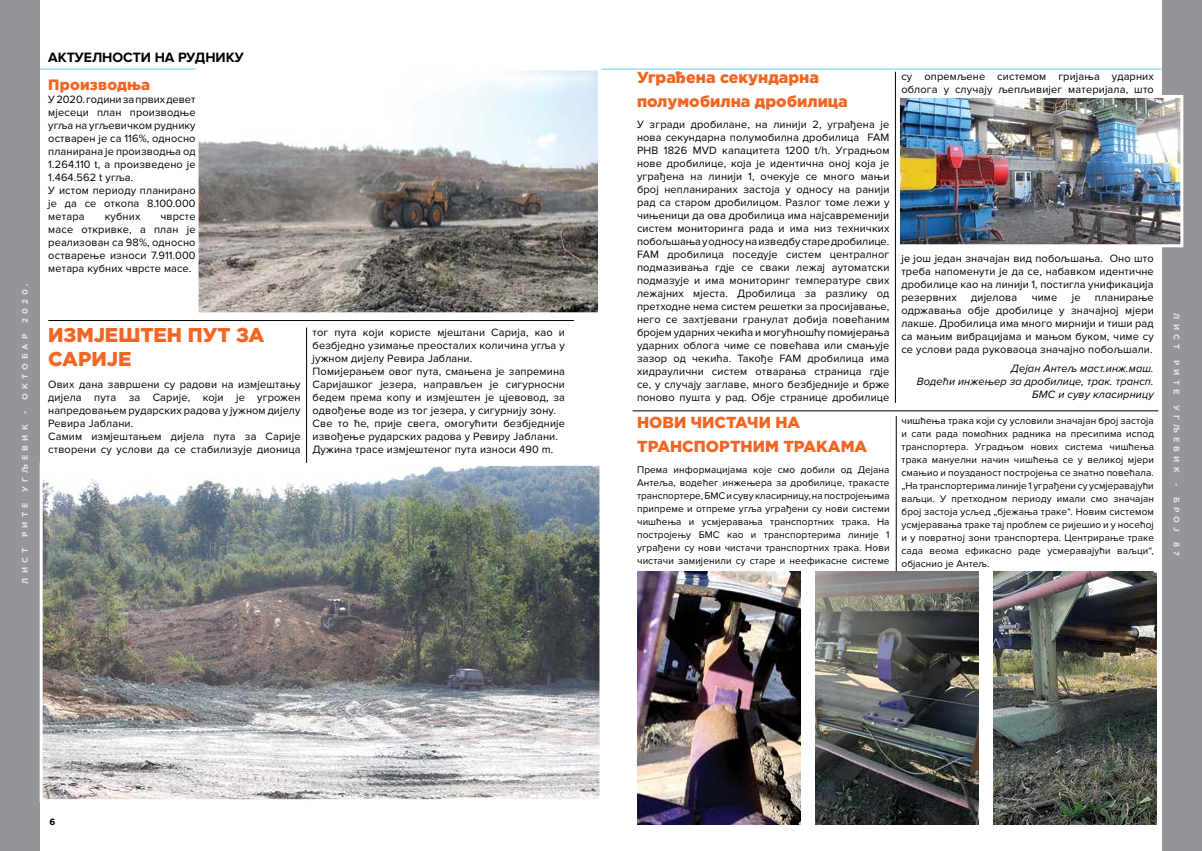
<style>
.page{position:relative;width:1202px;height:851px;background:#fff}
.page>*{position:absolute;margin:0;border:0;box-sizing:border-box;transform-origin:0 0}
.t1{font:900 20px/24px "Gotham Pro";color:#f26522}
.t2{font:900 16px/24px "Gotham Pro";color:#f26522}
.t3{font:900 15px "Gotham Pro";letter-spacing:.01em;color:#f26522}
.t4{font:700 14px "Proxima Nova";color:#000}
.t5{font:11px/13px "Proxima Nova";letter-spacing:.015em;color:#000;text-align:justify}
.t6{font:italic 11px/13px "Proxima Nova";letter-spacing:.01em;color:#000;text-align:right}
.t7{font:10px/13px "Proxima Nova";letter-spacing:.015em;color:#000;text-align:justify}
.t8{font:700 9px "Gotham Pro";color:#000}
.t9{font:700 8px "Gotham Pro";letter-spacing:.52em;color:#e6e7e8}
</style>
<div class="page">
<hr style="left:11px;top:69px;width:1152px;height:1px;background:#6dcff6">
<div style="left:1162px;top:0;width:40px;height:850px;background:#939598"></div>
<div style="left:0;top:0;width:40px;height:850px;background:#939598"></div>
<hr style="left:896px;top:416px;width:1px;height:184px;background:#000">
<hr style="left:895px;top:72px;width:1px;height:331px;background:#000">
<hr style="left:306px;top:327px;width:1px;height:475px;background:#000">
<img style="left:200px;top:71px;width:397px;height:240px">
<div style="left:196px;top:67px;width:405px;height:248px;border:3px solid #fff"></div>
<img style="left:44px;top:467px;width:554px;height:331px">
<div style="left:40px;top:463px;width:562px;height:339px;border:3px solid #fff"></div>
<hr style="left:48px;top:320px;width:526px;height:1px;background:#000">
<img style="left:901px;top:99px;width:278px;height:144px">
<div style="left:897px;top:95px;width:286px;height:152px;border:3px solid #fff"></div>
<hr style="left:633px;top:410px;width:525px;height:1px;background:#000">
<img style="left:815px;top:571px;width:164px;height:253px">
<img style="left:993px;top:571px;width:164px;height:253px">
<img style="left:637px;top:571px;width:163px;height:253px">
<p class="t9" style="left:20px;top:323px;width:41px;rotate:-90deg">2020.</p>
<p class="t9" style="left:20px;top:414px;width:82px;rotate:-90deg">- ОКТОБАР</p>
<p class="t9" style="left:20px;top:492px;width:69px;rotate:-90deg">УГЉЕВИК</p>
<p class="t9" style="left:20px;top:537px;width:36px;rotate:-90deg">РИТЕ</p>
<p class="t9" style="left:20px;top:583px;width:37px;rotate:-90deg">ЛИСТ</p>
<p class="t4" style="left:48px;top:49px;width:197px">АКТУЕЛНОСТИ НА РУДНИКУ</p>
<h3 class="t3" style="left:48px;top:76px;width:103px">Производња</h3>
<p class="t5" style="left:48px;top:93px;width:149px;text-align:left">У 2020. години за првих девет мјесеци план производње угља на угљевичком руднику остварен је са 116%, односно планирана је производња од<br>1.264.110 t, а произведено је<br>1.464.562 t угља.<br>У истом периоду планирано је да се откопа 8.100.000 метара</p>
<p class="t5" style="left:105px;top:210px;width:37px">кубних</p>
<p class="t5" style="left:48px;top:210px;width:149px;text-indent:112px">чврсте масе откривке, а план je реализован са 98%, односно остварење износи 7.911.000 метара кубних чврсте масе.</p>
<h1 class="t1" style="left:48px;top:322px;width:218px">ИЗМЈЕШТЕН ПУТ ЗА<br>САРИЈЕ</h1>
<p class="t5" style="left:48px;top:378px;width:254px;text-align:left">Ових дана завршени су радови на измјештању дијела пута за Сарије, који је угрожен напредовањем рударских радова у јужном дијелу Ревира Јаблани.<br>Самим измјештањем дијела пута за Сарије створени су услови да се стабилизује дионица</p>
<p class="t5" style="left:313px;top:326px;width:254px;text-align:left">тог пута који користе мјештани Сарија, као и безбједно узимање преосталих количина угља у јужном дијелу Ревира Јаблани.<br>Помијерањем овог пута, смањена је запремина Саријашког језера, направљен је сигурносни бедем према копу и измјештен је цјевовод, за одвођење воде из тог језера, у сигурнију зону.<br>Све то ће, прије свега, омогућити безбједније извођење рударских радова у Ревиру Јаблани.<br>Дужина трасе измјештеног пута износи 490 m.</p>
<h2 class="t2" style="left:637px;top:64px;width:212px">Уграђена секундарнa полумобилнa дробилицa</h2>
<p class="t5" style="left:637px;top:118px;width:254px">У згради дробилане, на линији 2, уграђена је нова секундарна полумобилна дробилица FAM PHB 1826 MVD капацитета 1200 t/h. Уградњом нове дробилице, која је идентична оној која је уграђена на линији 1, очекује се много мањи број непланираних застоја у односу на ранији рад са старом дробилицом. Разлог томе лежи у чињеници да ова дробилица има најсавременији систем мониторинга рада и има низ техничких побољшања у односу на изведбу старе дробилице.<br>FAM дробилица поседује систем централног подмазивања гдје се сваки лежај аутоматски подмазује и има мониторинг температуре свих лежајних мjеста. Дробилица за разлику од претходне нема систем решетки за просијавање, него се захтјевани гранулат добија повећаним бројем ударних чекића и могућношћу помијерања ударних облога чиме се повећава или смањује зазор од чекића. Такође FAM дробилица има хидраулични систем отварања страница гдје се, у случају заглаве, много безбједније и брже поново пушта у рад. Обје странице дробилице</p>
<h2 class="t2" style="left:637px;top:409px;width:232px">НОВИ ЧИСТАЧИ НА<br>ТРАНСПОРТНИМ ТРАКАМА</h2>
<p class="t7" style="left:637px;top:463px;width:254px">Према информацијама које смо добили од Дејана Антеља, водећег инжењера за дробилице, тракасте транспортере, БМС и суву класирницу, на постројењима припреме и отпреме угља уграђени су нови системи чишћења и усмjеравања транспортних трака. На постројењу БМС као и транспортерима линије 1 уграђени су нови чистачи транспортних трака. Нови чистачи замијенили су старе и неефикасне системе</p>
<p class="t5" style="left:901px;top:70px;width:254px">су опремљене системом гријања ударних облога у случају љепљивијег материјала, што</p>
<p class="t5" style="left:901px;top:252px;width:254px">је још један значајан вид побољшања. Оно што треба напоменути је да се, набавком идентичне дробилице као на линији 1, постигла унификација резервних</p>
<p class="t5" style="left:971px;top:291px;width:48px">дијелова</p>
<p class="t5" style="left:1032px;top:291px;width:27px">чиме</p>
<p class="t5" style="left:1072px;top:291px;width:10px">је</p>
<p class="t5" style="left:901px;top:291px;width:254px;text-indent:194px">планирање одржавања обје дробилице у значајној мјери лакше. Дробилица има много мирнији и тиши рад са мањим вибрацијама и мањом буком, чиме су се услови рада руковаоца значајно побољшали.</p>
<p class="t6" style="left:917px;top:361px;width:238px">Дејан Антељ маст.инж.маш.<br>Водећи инжењер за дробилице, трак. трансп.<br>БМС и суву класирницу</p>
<p class="t7" style="left:901px;top:414px;width:254px">чишћења трака који су условили значајан број застоја и сати рада помоћних радника на пресипима испод транспортера. Уградњом нових система чишћења трака мануелни начин чишћења се у великој мјери смањио и поузданост постројења се знатно повећала. „На транспортерима линије 1 уграђени су усмјеравајући ваљци. У претходном периоду имали смо значајан број застоја усљед „бјежања траке“. Новим системом усмјеравања траке тај проблем се ријешио и у носећој и у повратној зони транспортера. Центрирање траке сада веома ефикасно раде усмеравајући ваљци“, објаснио је Антељ.</p>
<p class="t9" style="left:1181px;top:313px;width:37px;rotate:90deg">ЛИСТ</p>
<p class="t9" style="left:1181px;top:360px;width:36px;rotate:90deg">РИТЕ</p>
<p class="t9" style="left:1181px;top:405px;width:69px;rotate:90deg">УГЉЕВИК</p>
<p class="t9" style="left:1181px;top:483px;width:50px;rotate:90deg">- БРОЈ</p>
<p class="t9" style="left:1181px;top:541px;width:15px;rotate:90deg">8 7</p>
<p class="t8" style="left:49px;top:816px;width:7px">6</p>
</div>
